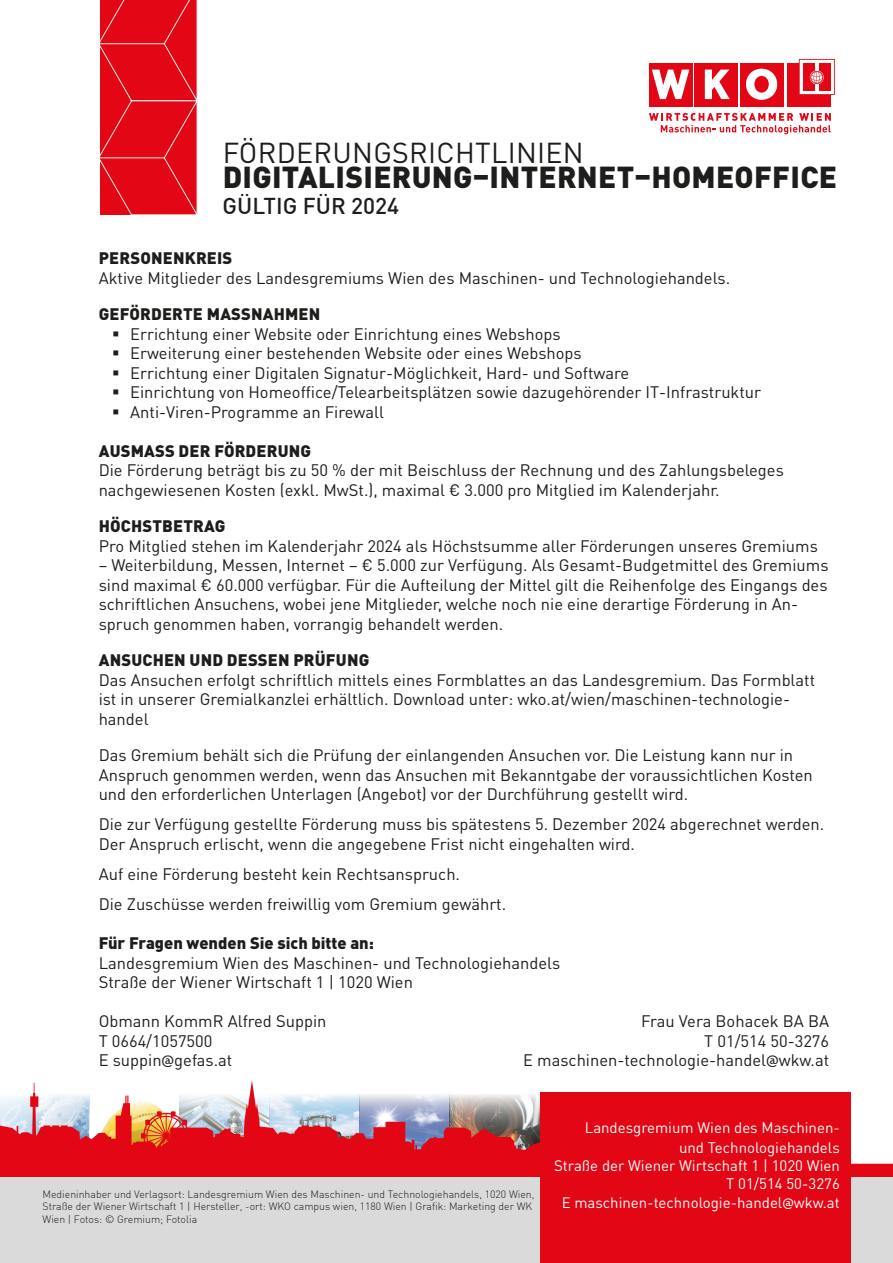
<style>
.page{position:relative;width:893px;height:1263px;background:#fff}
.page>*{position:absolute;margin:0;border:0;box-sizing:border-box;transform-origin:0 0}
.t1{font:900 30px "DIN Pro";letter-spacing:.01em;color:#1d1d1b}
.t2{font:28.5px "DIN Pro";letter-spacing:.01em;color:#1d1d1b}
.t3{font:500 22.5px "DIN";color:#1d1d1b}
.t4{font:16.5px/19.5px "DIN Pro";color:#1d1d1b}
.t5{font:900 16.5px "DIN Pro";letter-spacing:.01em;color:#1d1d1b}
.t6{font:15px "DIN";color:#fff}
.t7{font:15px "DIN Pro";color:#fff}
.t8{font:300 10.5px/12.6px "DIN";color:#1d1d1b}
.s1{font-weight:900}
.s2{font-family:"Trebuchet MS"}
</style>
<div class="page">
<div style="left:740px;top:63px;width:43px;height:43px;background:#e30614"></div>
<div style="left:694px;top:63px;width:44px;height:43px;background:#e30614"></div>
<svg style="left:705px;top:70px;width:25px;height:29px"></svg>
<div style="left:649px;top:63px;width:43px;height:43px;background:#e30614"></div>
<svg style="left:652px;top:70px;width:37px;height:29px"></svg>
<div style="left:746px;top:69px;width:31px;height:31px;background:#fff;border-radius:50%"></div>
<div style="left:754px;top:76px;width:15px;height:17px;background:#e30614;border-radius:50%"></div>
<div style="left:787px;top:63px;width:44px;height:43px;background:#e30614"></div>
<svg style="left:799px;top:59px;width:36px;height:36px"></svg>
<svg style="left:649px;top:113px;width:182px;height:21px"></svg>
<svg style="left:100px;top:0;width:97px;height:215px;background:#e30f1c"></svg>
<svg style="left:0;top:1080px;width:893px;height:98px"></svg>
<div style="left:0;top:1178px;width:893px;height:85px;background:#dadada"></div>
<div style="left:540px;top:1093px;width:310px;height:170px;background:#e30614"></div>
<p class="t2" style="left:223px;top:133px;width:363px">FÖRDERUNGSRICHTLINIEN</p>
<p class="t1" style="left:223px;top:157px;width:616px">DIGITALISIERUNG–INTERNET–HOMEOFFICE</p>
<p class="t3" style="left:223px;top:191px;width:178px">GÜLTIG FÜR 2024</p>
<p class="t5" style="left:99px;top:247px;width:135px">PERSONENKREIS</p>
<p class="t4" style="left:99px;top:267px;width:633px">Aktive Mitglieder des Landesgremiums Wien des Maschinen- und Technologiehandels.</p>
<p class="t5" style="left:99px;top:303px;width:223px">GEFÖRDERTE MASSNAHMEN</p>
<p class="t4" style="left:130px;top:323px;width:432px">Errichtung einer Website oder Einrichtung eines Webshops</p>
<p class="t4" style="left:130px;top:343px;width:453px">Erweiterung einer bestehenden Website oder eines Webshops</p>
<p class="t4" style="left:130px;top:362px;width:501px">Errichtung einer Digitalen Signatur-Möglichkeit, Hard- und Software</p>
<p class="t4" style="left:130px;top:382px;width:632px">Einrichtung von Homeoffice/Telearbeitsplätzen sowie dazugehörender IT-Infrastruktur</p>
<p class="t4" style="left:130px;top:401px;width:255px">Anti-Viren-Programme an Firewall</p>
<p class="t4" style="left:99px;top:440px;width:687px"><span class="s1">AUSMASS DER FÖRDERUNG<br></span>Die Förderung beträgt bis zu 50 % der mit Beischluss der Rechnung und des Zahlungsbeleges nachgewiesenen Kosten (exkl. MwSt.), maximal € 3.000 pro Mitglied im Kalenderjahr.</p>
<p class="t5" style="left:99px;top:515px;width:128px">HÖCHSTBETRAG</p>
<p class="t4" style="left:99px;top:535px;width:721px">Pro Mitglied stehen im Kalenderjahr 2024 als Höchstsumme aller Förderungen unseres Gremiums</p>
<p class="t4" style="left:99px;top:555px;width:731px">– Weiterbildung, Messen, Internet – € 5.000 zur Verfügung. Als Gesamt-Budgetmittel des Gremiums sind maximal € 60.000 verfügbar. Für die Aufteilung der Mittel gilt die Reihenfolge des Eingangs des</p>
<p class="t4" style="left:99px;top:594px;width:701px">schriftlichen Ansuchens, wobei jene Mitglieder, welche noch nie eine derartige Förderung in An&shy;spruch genommen haben, vorrangig behandelt werden.</p>
<p class="t4" style="left:99px;top:650px;width:718px"><span class="s1">ANSUCHEN UND DESSEN PRÜFUNG<br></span>Das Ansuchen erfolgt schriftlich mittels eines Formblattes an das Landesgremium. Das Formblatt ist in unserer Gremialkanzlei erhältlich. Download unter: wko.at/wien/maschinen-technologie&shy;handel</p>
<p class="t4" style="left:99px;top:745px;width:716px">Das Gremium behält sich die Prüfung der einlangenden Ansuchen vor. Die Leistung kann nur in<br>Anspruch genommen werden, wenn das Ansuchen mit Bekanntgabe der voraussichtlichen Kosten und den erforderlichen Unterlagen (Angebot) vor der Durchführung gestellt wird.</p>
<p class="t4" style="left:99px;top:814px;width:727px">Die zur Verfügung gestellte Förderung muss bis spätestens 5. Dezember 2024 abgerechnet werden.<br>Der Anspruch erlischt, wenn die angegebene Frist nicht eingehalten wird.</p>
<p class="t4" style="left:99px;top:864px;width:363px">Auf eine Förderung besteht kein Rechtsanspruch.</p>
<p class="t4" style="left:99px;top:894px;width:409px">Die Zuschüsse werden freiwillig vom Gremium gewährt.</p>
<p class="t5" style="left:99px;top:932px;width:277px">Für Fragen wenden Sie sich bitte an:</p>
<p class="t4" style="left:99px;top:952px;width:463px">Landesgremium Wien des Maschinen- und Technologiehandels</p>
<p class="t4" style="left:99px;top:972px;width:316px">Straße der Wiener Wirtschaft 1 | 1020 Wien</p>
<p class="t4" style="left:99px;top:1011px;width:229px">Obmann KommR Alfred Suppin</p>
<p class="t4" style="left:641px;top:1011px;width:190px">Frau Vera Bohacek BA BA</p>
<p class="t4" style="left:99px;top:1030px;width:115px">T 0664/1057500</p>
<p class="t4" style="left:704px;top:1030px;width:126px">T 01/514 50-3276</p>
<p class="t4" style="left:99px;top:1050px;width:135px">E suppin<span class="s2">@</span>gefas.at</p>
<p class="t4" style="left:523px;top:1050px;width:307px">E maschinen-technologie-handel<span class="s2">@</span>wkw.at</p>
<p class="t8" style="left:43px;top:1187px;width:493px">Medieninhaber und Verlagsort: Landesgremium Wien des Maschinen- und Technologiehandels, 1020 Wien,<br>Straße der Wiener Wirtschaft 1 | Hersteller, -ort: WKO campus wien, 1180 Wien | Grafik: Marketing der WK<br>Wien | Fotos: © Gremium; Fotolia</p>
<p class="t6" style="left:585px;top:1118px;width:257px">Landesgremium Wien des Maschinen-</p>
<p class="t6" style="left:679px;top:1138px;width:162px">und Technologiehandels</p>
<p class="t6" style="left:554px;top:1156px;width:287px">Straße der Wiener Wirtschaft 1 | 1020 Wien</p>
<p class="t6" style="left:726px;top:1174px;width:115px">T 01/514 50-3276</p>
<p class="t7" style="left:562px;top:1192px;width:280px">E maschinen-technologie-handel<span class="s2">@</span>wkw.at</p>
</div>
